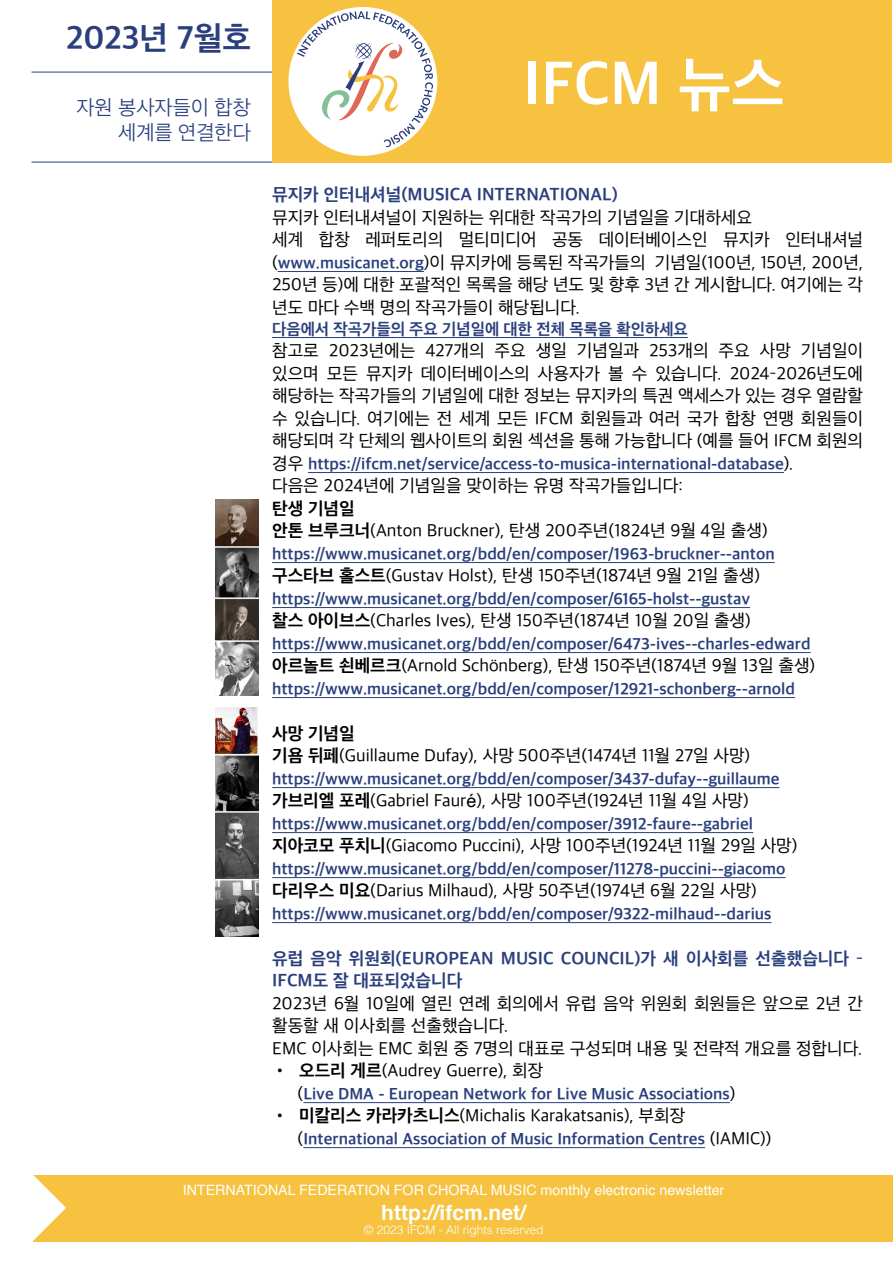
<style>
.page{position:relative;width:893px;height:1263px;background:#fff}
.page>*{position:absolute;margin:0;border:0;box-sizing:border-box;transform-origin:0 0}
.t1{font:700 61.5px "Apple SD Gothic Neo";color:#fff}
.t2{font:700 33px "Apple SD Gothic Neo";color:#2a3f7c}
.t3{font:700 21px "Helvetica";color:#fff}
.t4{font:300 21px/25.2px "Apple SD Gothic Neo";color:#2a3f7c;text-align:right}
.t5{font:18px/22.5px "Apple SD Gothic Neo";color:#000}
.t6{font:700 18px/22.5px "Apple SD Gothic Neo";color:#2a3f7c}
.t7{font:700 16.5px "Apple SD Gothic Neo";color:#2a3f7c}
.t8{font:14.25px "Helvetica";color:#fff}
.t9{font:300 12px "Helvetica";color:#fff}
.s1{font-weight:700;font-size:16.5px;color:#2a3f7c}
.s2{font-weight:400;font-size:18px;color:#000}
.s3{font-weight:700}
.s4{font-family:"Helvetica"}
</style>
<div class="page">
<hr style="left:278px;top:271px;width:146px;height:1px;background:#2a3f7c">
<hr style="left:272px;top:337px;width:416px;height:1px;background:#2a3f7c">
<hr style="left:308px;top:472px;width:476px;height:1px;background:#2a3f7c">
<hr style="left:272px;top:562px;width:503px;height:1px;background:#2a3f7c">
<hr style="left:272px;top:607px;width:478px;height:1px;background:#2a3f7c">
<hr style="left:272px;top:652px;width:539px;height:1px;background:#2a3f7c">
<hr style="left:272px;top:697px;width:523px;height:1px;background:#2a3f7c">
<hr style="left:272px;top:787px;width:508px;height:1px;background:#2a3f7c">
<hr style="left:272px;top:832px;width:481px;height:1px;background:#2a3f7c">
<hr style="left:272px;top:877px;width:513px;height:1px;background:#2a3f7c">
<hr style="left:272px;top:922px;width:499px;height:1px;background:#2a3f7c">
<hr style="left:303px;top:1102px;width:427px;height:1px;background:#2a3f7c">
<hr style="left:303px;top:1147px;width:402px;height:1px;background:#2a3f7c">
<div style="left:33px;top:1176px;width:860px;height:66px;background:#f6c240"></div>
<svg style="left:33px;top:1175px;width:33px;height:66px"></svg>
<div style="left:272px;top:0;width:619px;height:163px;background:#f6c240"></div>
<div style="left:288px;top:7px;width:149px;height:149px;background:#fff;border-radius:50%"></div>
<svg style="left:297px;top:11px;width:136px;height:136px"></svg>
<hr style="left:32px;top:72px;width:240px;height:1px;background:#2a3f7c">
<hr style="left:32px;top:162px;width:240px;height:1px;background:#2a3f7c">
<img style="left:215px;top:500px;width:43px;height:196px">
<img style="left:215px;top:707px;width:43px;height:230px">
<h2 class="t2" style="left:66px;top:21px;width:186px">2023년 7월호</h2>
<p class="t4" style="left:76px;top:96px;width:176px">자원 봉사자들이 합창 세계를 연결한다</p>
<h1 class="t1" style="left:523px;top:51px;width:263px">IFCM 뉴스</h1>
<p class="t6" style="left:272px;top:184px;width:347px">뮤지카 인터내셔널(MUSICA INTERNATIONAL)</p>
<p class="t5" style="left:272px;top:207px;width:593px">뮤지카 인터내셔널이 지원하는 위대한 작곡가의 기념일을 기대하세요<br>세계 합창 레퍼토리의 멀티미디어 공동 데이터베이스인 뮤지카 인터내셔널 (<span class="s1">www.musicanet.org</span>)이 뮤지카에 등록된 작곡가들의 기념일(100년, 150년, 200년, 250년 등)에 대한 포괄적인 목록을 해당 년도 및 향후 3년 간 게시합니다. 여기에는 각 년도 마다 수백 명의 작곡가들이 해당됩니다.</p>
<p class="t7" style="left:272px;top:320px;width:417px">다음에서 작곡가들의 주요 기념일에 대한 전체 목록을 확인하세요</p>
<p class="t5" style="left:272px;top:340px;width:593px;text-align:justify">참고로 2023년에는 427개의 주요 생일 기념일과 253개의 주요 사망 기념일이 있으며 모든 뮤지카 데이터베이스의 사용자가 볼 수 있습니다. 2024–2026년도에 해당하는 작곡가들의 기념일에 대한 정보는 뮤지카의 특권 액세스가 있는 경우 열람할 수 있습니다. 여기에는 전 세계 모든 IFCM 회원들과 여러 국가 합창 연맹 회원들이 해당되며 각 단체의 웹사이트의 회원 섹션을 통해 가능합니다 (예를 들어 IFCM 회원의</p>
<p class="t7" style="left:272px;top:455px;width:523px"><span class="s2">경우</span> https://ifcm.net/service/access-to-musica-international-database<span class="s2">).</span></p>
<p class="t5" style="left:272px;top:475px;width:413px">다음은 2024년에 기념일을 맞이하는 유명 작곡가들입니다:</p>
<p class="t5" style="left:272px;top:498px;width:497px"><span class="s3">탄생 기념일<br>안톤 브루크너</span>(Anton Bruckner), 탄생 200주년(1824년 9월 4일 출생)</p>
<p class="t7" style="left:272px;top:545px;width:504px">https://www.musicanet.org/bdd/en/composer/1963-bruckner--anton</p>
<p class="t5" style="left:272px;top:565px;width:489px"><span class="s3">구스타브 홀스트</span>(Gustav Holst), 탄생 150주년(1874년 9월 21일 출생)</p>
<p class="t7" style="left:272px;top:590px;width:479px">https://www.musicanet.org/bdd/en/composer/6165-holst--gustav</p>
<p class="t5" style="left:272px;top:610px;width:480px"><span class="s3">찰스 아이브스</span>(Charles Ives), 탄생 150주년(1874년 10월 20일 출생)</p>
<p class="t7" style="left:272px;top:635px;width:540px">https://www.musicanet.org/bdd/en/composer/6473-ives--charles-edward</p>
<p class="t5" style="left:272px;top:655px;width:545px"><span class="s3">아르놀트 쇤베르크</span>(Arnold Schönberg), 탄생 150주년(1874년 9월 13일 출생)</p>
<p class="t7" style="left:272px;top:680px;width:524px">https://www.musicanet.org/bdd/en/composer/12921-schonberg--arnold</p>
<p class="t5" style="left:272px;top:723px;width:480px"><span class="s3">사망 기념일<br>기욤 뒤페</span>(Guillaume Dufay), 사망 500주년(1474년 11월 27일 사망)</p>
<p class="t7" style="left:272px;top:770px;width:509px">https://www.musicanet.org/bdd/en/composer/3437-dufay--guillaume</p>
<p class="t5" style="left:272px;top:790px;width:478px"><span class="s3">가브리엘 포레</span>(Gabriel Faur<span class="s4">é</span>), 사망 100주년(1924년 11월 4일 사망)</p>
<p class="t7" style="left:272px;top:815px;width:483px">https://www.musicanet.org/bdd/en/composer/3912-faure--gabriel</p>
<p class="t5" style="left:272px;top:835px;width:527px"><span class="s3">지아코모 푸치니</span>(Giacomo Puccini), 사망 100주년(1924년 11월 29일 사망)</p>
<p class="t7" style="left:272px;top:860px;width:515px">https://www.musicanet.org/bdd/en/composer/11278-puccini--giacomo</p>
<p class="t5" style="left:272px;top:880px;width:486px"><span class="s3">다리우스 미요</span>(Darius Milhaud), 사망 50주년(1974년 6월 22일 사망)</p>
<p class="t7" style="left:272px;top:905px;width:501px">https://www.musicanet.org/bdd/en/composer/9322-milhaud--darius</p>
<p class="t6" style="left:272px;top:948px;width:593px">유럽 음악 위원회(EUROPEAN MUSIC COUNCIL)가 새 이사회를 선출했습니다 –<br>IFCM도 잘 대표되었습니다</p>
<p class="t5" style="left:272px;top:993px;width:593px">2023년 6월 10일에 열린 연례 회의에서 유럽 음악 위원회 회원들은 앞으로 2년 간 활동할 새 이사회를 선출했습니다.<br>EMC 이사회는 EMC 회원 중 7명의 대표로 구성되며 내용 및 전략적 개요를 정합니다.</p>
<p class="t5" style="left:272px;top:1060px;width:273px"><span class="s3">• 오드리 게르</span>(Audrey Guerre), 회장</p>
<p class="t7" style="left:298px;top:1085px;width:439px"><span class="s2">(</span>Live DMA - European Network for Live Music Associations<span class="s2">)</span></p>
<p class="t5" style="left:272px;top:1105px;width:415px"><span class="s3">• 미칼리스 카라카츠니스</span>(Michalis Karakatsanis), 부회장</p>
<p class="t7" style="left:298px;top:1130px;width:475px"><span class="s2">(</span>International Association of Music Information Centres <span class="s2">(IAMIC))</span></p>
<p class="t8" style="left:183px;top:1178px;width:543px">INTERNATIONAL FEDERATION FOR CHORAL MUSIC monthly electronic newsletter</p>
<p class="t3" style="left:381px;top:1195px;width:146px">http://ifcm.net/</p>
<p class="t9" style="left:364px;top:1220px;width:181px">© 2023 IFCM - All rights reserved</p>
</div>
